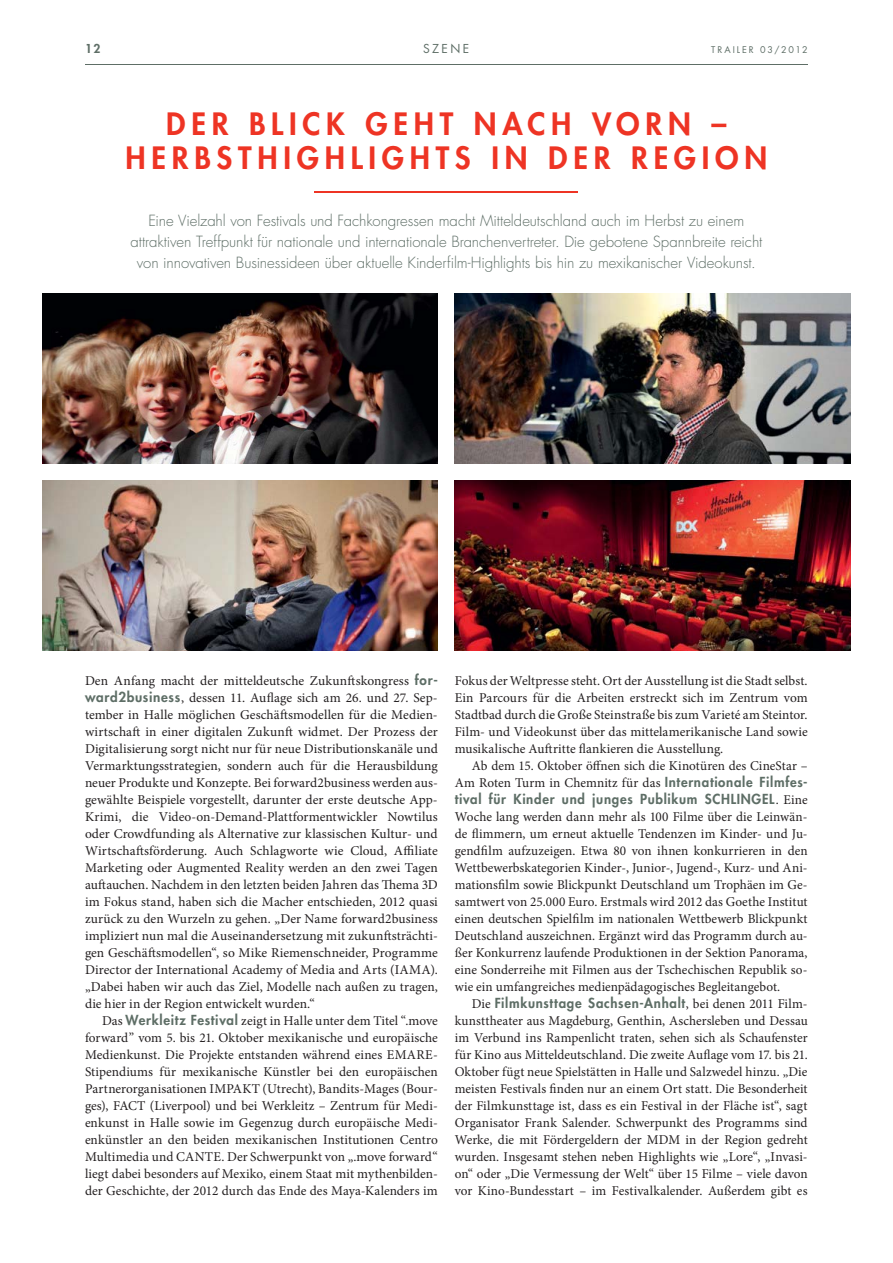
<style>
.page{position:relative;width:893px;height:1263px;background:#fff}
.page>*{position:absolute;margin:0;border:0;box-sizing:border-box;transform-origin:0 0}
.t1{font:800 30px/34px "Futura Std";letter-spacing:.195em;color:#ee3424;text-align:center}
.t2{font:300 15px/21px "Futura Std";letter-spacing:-.01em;color:#5e6e66;text-align:center}
.t3{font:13.5px/17px "Minion Pro";color:#231f20;text-align:justify}
.t4{font:800 13.5px "Futura Std";letter-spacing:.05em;color:#5e6e66}
.t5{font:12px "Futura Std";letter-spacing:.2em;color:#5e6e66}
.t6{font:800 12px "Futura Std";color:#5e6e66}
.t7{font:9px "Futura Std";letter-spacing:.215em;color:#5e6e66}
.s1{font-family:"Futura Std";font-weight:800;color:#5e6e66}
.s2{font-family:"Minion Pro";font-weight:400;color:#231f20}
</style>
<div class="page">
<hr style="left:85px;top:64px;width:722px;height:1px;background:#5e6e66">
<hr style="left:314px;top:192px;width:264px;height:1px;background:#ee3424">
<img style="left:42px;top:294px;width:396px;height:170px">
<img style="left:42px;top:481px;width:396px;height:170px">
<img style="left:455px;top:294px;width:395px;height:170px">
<img style="left:455px;top:481px;width:395px;height:170px">
<p class="t5" style="left:423px;top:43px;width:48px">SZENE</p>
<p class="t6" style="left:85px;top:43px;width:17px">12</p>
<p class="t7" style="left:711px;top:45px;width:98px">TRAILER 03/2012</p>
<h1 class="t1" style="left:125px;top:109px;width:643px">DER BLICK GEHT NACH VORN –<br>HERBSTHIGHLIGHTS IN DER REGION</h1>
<p class="t2" style="left:130px;top:211px;width:633px">Eine Vielzahl von Festivals und Fachkongressen macht Mitteldeutschland auch im Herbst zu einem attraktiven Treffpunkt für nationale und internationale Branchenvertreter. Die gebotene Spannbreite reicht von innovativen Businessideen über aktuelle Kinderfilm-Highlights bis hin zu mexikanischer Videokunst.</p>
<p class="t3" style="left:85px;top:673px;width:354px">Den Anfang macht der mitteldeutsche Zukunftskongress <span class="s1">for&shy;ward2business</span>, dessen 11. Auflage sich am 26. und 27. Sep&shy;tember in Halle möglichen Geschäftsmodellen für die Medien&shy;wirtschaft in einer digitalen Zukunft widmet. Der Prozess der Digitalisierung sorgt nicht nur für neue Distributionskanäle und Vermarktungsstrategien, sondern auch für die Herausbildung neuer Produkte und Konzepte. Bei forward2business werden aus&shy;gewählte Beispiele vorgestellt, darunter der erste deutsche App-Krimi, die Video-on-Demand-Plattformentwickler Nowtilus oder Crowdfunding als Alternative zur klassischen Kultur- und Wirtschaftsförderung. Auch Schlagworte wie Cloud, Affiliate Marketing oder Augmented Reality werden an den zwei Tagen auftauchen. Nachdem in den letzten beiden Jahren das Thema 3D im Fokus stand, haben sich die Macher entschieden, 2012 quasi zurück zu den Wurzeln zu gehen. „Der Name forward2business impliziert nun mal die Auseinandersetzung mit zukunftsträchti&shy;gen Geschäftsmodellen“, so Mike Riemenschneider, Programme Director der International Academy of Media and Arts (IAMA). „Dabei haben wir auch das Ziel, Modelle nach außen zu tragen, die hier in der Region entwickelt wurden.“</p>
<p class="t3" style="left:85px;top:1013px;width:354px;text-indent:17px">Das <span class="s1">Werkleitz Festival</span> zeigt in Halle unter dem Titel “.move forward” vom 5. bis 21. Oktober mexikanische und europäische Medienkunst. Die Projekte entstanden während eines EMARE-Stipendiums für mexikanische Künstler bei den europäischen Partnerorganisationen IMPAKT (Utrecht), Bandits-Mages (Bour&shy;ges), FACT (Liverpool) und bei Werkleitz – Zentrum für Medi&shy;enkunst in Halle sowie im Gegenzug durch europäische Medi&shy;enkünstler an den beiden mexikanischen Institutionen Centro Multimedia und CANTE. Der Schwerpunkt von „.move forward“ liegt dabei besonders auf Mexiko, einem Staat mit mythenbilden&shy;der Geschichte, der 2012 durch das Ende des Maya-Kalenders im</p>
<p class="t3" style="left:455px;top:673px;width:354px">Fokus der Weltpresse steht. Ort der Ausstellung ist die Stadt selbst.<br>Ein Parcours für die Arbeiten erstreckt sich im Zentrum vom Stadtbad durch die Große Steinstraße bis zum Varieté am Steintor.<br>Film- und Videokunst über das mittelamerikanische Land sowie musikalische Auftritte flankieren die Ausstellung.</p>
<p class="t3" style="left:455px;top:758px;width:354px;text-align:right">Ab dem 15. Oktober öffnen sich die Kinotüren des CineStar –<br>Am Roten Turm in Chemnitz für das <span class="s1">Internationale Filmfes-</span></p>
<p class="t4" style="left:455px;top:792px;width:354px">tival für Kinder und junges Publikum SCHLINGEL<span class="s2">. Eine</span></p>
<p class="t3" style="left:455px;top:809px;width:354px">Woche lang werden dann mehr als 100 Filme über die Leinwän&shy;de flimmern, um erneut aktuelle Tendenzen im Kinder- und Ju&shy;gendfilm aufzuzeigen. Etwa 80 von ihnen konkurrieren in den Wettbewerbskategorien Kinder-, Junior-, Jugend-, Kurz- und Ani&shy;mationsfilm sowie Blickpunkt Deutschland um Trophäen im Ge&shy;samtwert von 25.000 Euro. Erstmals wird 2012 das Goethe Institut einen deutschen Spielfilm im nationalen Wettbewerb Blickpunkt Deutschland auszeichnen. Ergänzt wird das Programm durch au&shy;ßer Konkurrenz laufende Produktionen in der Sektion Panorama, eine Sonderreihe mit Filmen aus der Tschechischen Republik so&shy;wie ein umfangreiches medienpädagogisches Begleitangebot.</p>
<p class="t4" style="left:472px;top:996px;width:337px"><span class="s2">Die</span> Filmkunsttage Sachsen-Anhalt<span class="s2">, bei denen 2011 Film-</span></p>
<p class="t3" style="left:455px;top:1013px;width:354px">kunsttheater aus Magdeburg, Genthin, Aschersleben und Dessau im Verbund ins Rampenlicht traten, sehen sich als Schaufenster für Kino aus Mitteldeutschland. Die zweite Auflage vom 17. bis 21.<br>Oktober fügt neue Spielstätten in Halle und Salzwedel hinzu. „Die meisten Festivals finden nur an einem Ort statt. Die Besonderheit der Filmkunsttage ist, dass es ein Festival in der Fläche ist“, sagt Organisator Frank Salender. Schwerpunkt des Programms sind Werke, die mit Fördergeldern der MDM in der Region gedreht wurden. Insgesamt stehen neben Highlights wie „Lore“, „Invasi&shy;on“ oder „Die Vermessung der Welt“ über 15 Filme – viele davon vor Kino-Bundesstart – im Festivalkalender. Außerdem gibt es</p>
</div>
